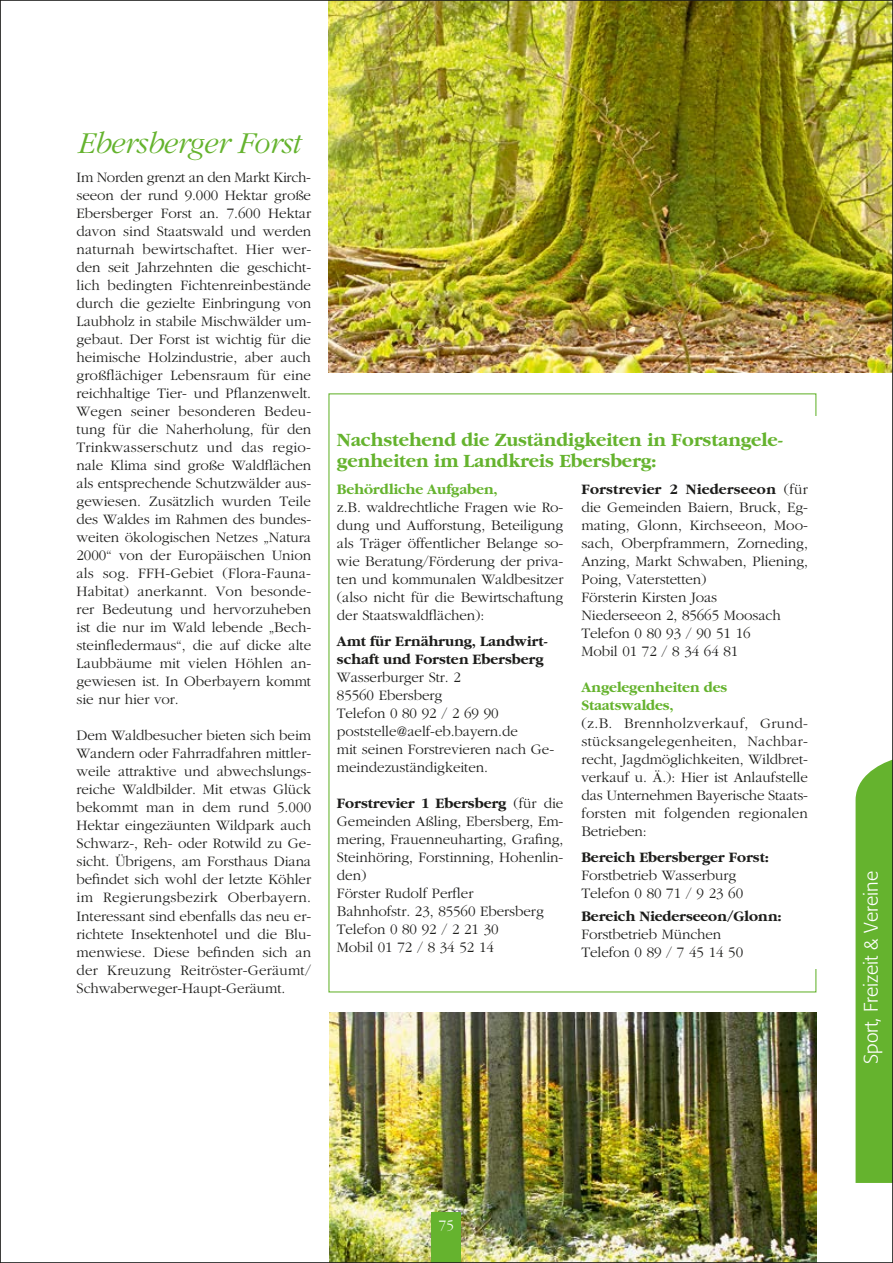
<style>
.page{position:relative;width:893px;height:1263px;background:#fff}
.page>*{position:absolute;margin:0;border:0;box-sizing:border-box;transform-origin:0 0}
.t1{font:italic 300 31.5px "Garamond";letter-spacing:-.01em;color:#65b32e}
.t2{font:700 19.5px/21px "Garamond";letter-spacing:-.005em;color:#65b32e}
.t3{font:300 19.5px "Formata";color:#fff}
.t4{font:300 15px/18px "Garamond";letter-spacing:-.005em;color:#1d1d1b}
.t5{font:700 15px/18px "Garamond";letter-spacing:-.005em;color:#1d1d1b}
.t6{font:700 15px/18px "Garamond";letter-spacing:-.005em;color:#65b32e}
.t7{font:300 15px "Garamond";color:#fff}
.t8{font:300 14.7px "Garamond";letter-spacing:.02em;color:#1d1d1b}
.s1{font-weight:700}
.s2{font-weight:300;color:#1d1d1b}
.s3{font-weight:300;font-size:14.7px;color:#1d1d1b}
.s4{font-size:15px}
</style>
<div class="page">
<svg style="left:855px;top:760px;width:36px;height:423px;background:#70b83d"></svg>
<img style="left:329px;top:1013px;width:487px;height:248px">
<img style="left:328px;top:2px;width:563px;height:370px">
<div style="left:432px;top:1213px;width:29px;height:50px;background:#65b32e"></div>
<h1 class="t1" style="left:77px;top:127px;width:225px">Ebersberger Forst</h1>
<p class="t4" style="left:77px;top:169px;width:236px;text-align:justify">Im Norden grenzt an den Markt Kirch&shy;seeon der rund 9.000 Hektar große Ebersberger Forst an. 7.600 Hektar davon sind Staatswald und werden naturnah bewirtschaftet. Hier wer&shy;den seit Jahrzehnten die geschicht&shy;lich bedingten Fichtenreinbestände durch die gezielte Einbringung von Laubholz in stabile Mischwälder um&shy;gebaut. Der Forst ist wichtig für die heimische Holzindustrie, aber auch großflächiger Lebensraum für eine reichhaltige Tier- und Pflanzenwelt.<br>Wegen seiner besonderen Bedeu&shy;tung für die Naherholung, für den Trinkwasserschutz und das regio&shy;nale Klima sind große Waldflächen als entsprechende Schutzwälder aus&shy;gewiesen. Zusätzlich wurden Teile des Waldes im Rahmen des bundes&shy;weiten ökologischen Netzes „Natura 2000“ von der Europäischen Union als sog. FFH-Gebiet (Flora-Fauna-Habitat) anerkannt. Von besonde&shy;rer Bedeutung und hervorzuheben ist die nur im Wald lebende „Bech&shy;steinfledermaus“, die auf dicke alte Laubbäume mit vielen Höhlen an&shy;gewiesen ist. In Oberbayern kommt sie nur hier vor.</p>
<p class="t4" style="left:77px;top:727px;width:236px;text-align:justify">Dem Waldbesucher bieten sich beim Wandern oder Fahrradfahren mittler&shy;weile attraktive und abwechslungs&shy;reiche Waldbilder. Mit etwas Glück bekommt man in dem rund 5.000<br>Hektar eingezäunten Wildpark auch Schwarz-, Reh- oder Rotwild zu Ge&shy;sicht. Übrigens, am Forsthaus Diana befindet sich wohl der letzte Köhler im Regierungsbezirk Oberbayern.<br>Interessant sind ebenfalls das neu er&shy;richtete Insektenhotel und die Blu&shy;menwiese. Diese befinden sich an der Kreuzung Reitröster-Geräumt/ Schwaberweger-Haupt-Geräumt.</p>
<h2 class="t2" style="left:337px;top:430px;width:448px">Nachstehend die Zuständigkeiten in Forstangele&shy;genheiten im Landkreis Ebersberg:</h2>
<p class="t6" style="left:337px;top:480px;width:162px">Behördliche Aufgaben,</p>
<p class="t4" style="left:337px;top:498px;width:228px;text-align:justify">z.B. waldrechtliche Fragen wie Ro&shy;dung und Aufforstung, Beteiligung als Träger öffentlicher Belange so&shy;wie Beratung/Förderung der priva&shy;ten und kommunalen Waldbesitzer (also nicht für die Bewirtschaftung der Staatswaldflächen):</p>
<p class="t5" style="left:337px;top:633px;width:212px">Amt für Ernährung, Landwirt&shy;schaft und Forsten Ebersberg</p>
<p class="t4" style="left:337px;top:669px;width:219px">Wasserburger Str. 2<br>85560 Ebersberg<br>Telefon 0 80 92 / 2 69 90 poststelle@aelf-eb.bayern.de<br>mit seinen Forstrevieren nach Ge&shy;meindezuständigkeiten.</p>
<p class="t4" style="left:337px;top:795px;width:228px"><span class="s1">Forstrevier 1 Ebersberg</span> (für die<br>Gemeinden Aßling, Ebersberg, Em&shy;mering, Frauenneuharting, Grafing,<br>Steinhöring, Forstinning, Hohenlin&shy;den)<br>Förster Rudolf Perfler<br>Bahnhofstr. 23, 85560 Ebersberg<br>Telefon 0 80 92 / 2 21 30<br>Mobil 01 72 / 8 34 52 14</p>
<p class="t4" style="left:581px;top:480px;width:228px"><span class="s1">Forstrevier 2 Niederseeon</span> (für die Gemeinden Baiern, Bruck, Eg&shy;mating, Glonn, Kirchseeon, Moo&shy;sach, Oberpframmern, Zorneding,<br>Anzing, Markt Schwaben, Pliening,<br>Poing, Vaterstetten)<br>Försterin Kirsten Joas<br>Niederseeon 2, 85665 Moosach<br>Telefon 0 80 93 / 90 51 16<br>Mobil 01 72 / 8 34 64 81</p>
<p class="t6" style="left:581px;top:678px;width:228px">Angelegenheiten des<br>Staatswaldes,<br><span class="s2">(z.B. Brennholzverkauf,</span> <span class="s3">Grund-</span></p>
<p class="t8" style="left:581px;top:733px;width:228px">stücksangelegenheiten, <span class="s4">Nachbar-</span></p>
<p class="t4" style="left:581px;top:750px;width:228px;text-align:justify">recht, Jagdmöglichkeiten, Wildbret&shy;verkauf u. Ä.): Hier ist Anlaufstelle das Unternehmen Bayerische Staats&shy;forsten mit folgenden regionalen Betrieben:</p>
<p class="t5" style="left:581px;top:849px;width:189px">Bereich Ebersberger Forst:</p>
<p class="t4" style="left:581px;top:867px;width:163px">Forstbetrieb Wasserburg<br>Telefon 0 80 71 / 9 23 60</p>
<p class="t5" style="left:581px;top:907px;width:202px">Bereich Niederseeon/Glonn:</p>
<p class="t4" style="left:581px;top:925px;width:163px">Forstbetrieb München<br>Telefon 0 89 / 7 45 14 50</p>
<h2 class="t3" style="left:859px;top:1064px;width:194px;rotate:-90deg">Sport, Freizeit &amp; Vereine</h2>
<p class="t7" style="left:439px;top:1218px;width:17px">75</p>
</div>
